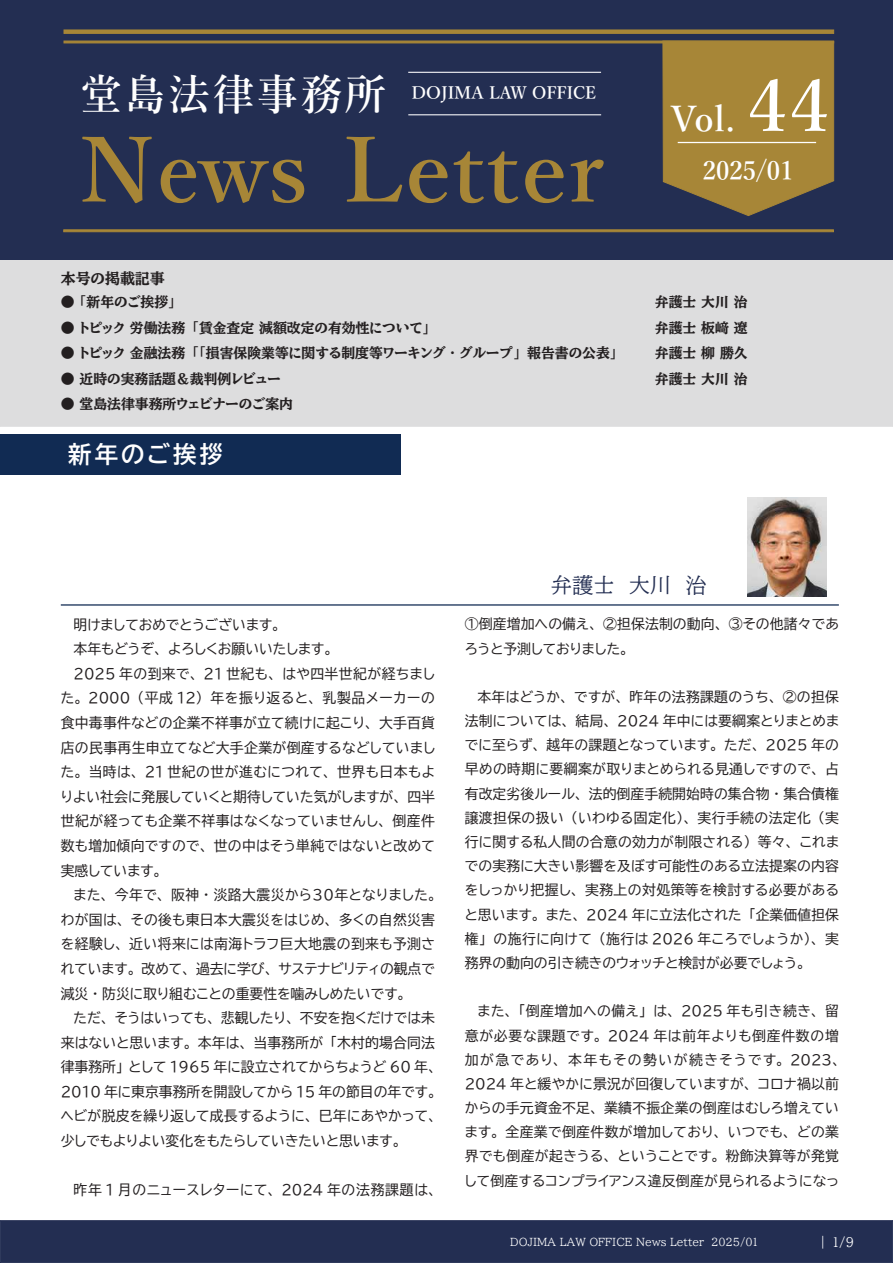
<style>
.page{position:relative;width:893px;height:1263px;background:#fff}
.page>*{position:absolute;margin:0;border:0;box-sizing:border-box;transform-origin:0 0}
.t1{font:600 89.1px "Yu Min";letter-spacing:.03em;color:#a78637}
.t2{font:600 71.25px "Yu Min";color:#fff}
.t3{font:600 42.45px "Yu Min";letter-spacing:.08em;color:#fff;scale:.96 1}
.t4{font:600 35.1px "Yu Min";color:#fff}
.t5{font:27.6px "BIZUDP Mincho";color:#fff}
.t6{font:600 25.5px "Yu Min";color:#fff}
.t7{font:700 23.4px "BIZUDP Gothic";letter-spacing:.13em;color:#fff}
.t8{font:21.3px "BIZUDP Mincho";color:#232e52}
.t9{font:600 16.95px "Yu Min";color:#fff}
.t10{font:16.95px "BIZUDP Mincho";color:#fff}
.t11{font:700 14.85px "BIZUDP Mincho";color:#231f20}
.t12{font:14.1px "BIZUDP Gothic";letter-spacing:.02em;color:#231f20}
.t13{font:14.1px "BIZUDP Gothic";color:#231f20}
.t14{font:14.1px "BIZUDP Gothic";letter-spacing:.05em;color:#231f20}
.t15{font:14.1px "BIZUDP Gothic";letter-spacing:.055em;color:#231f20}
.t16{font:13.8px/24.2px "BIZUDP Gothic";letter-spacing:.01em;color:#231f20;text-align:justify}
.t17{font:700 13.8px "BIZUDP Mincho";color:#231f20}
.t18{font:12.75px "BIZUDP Mincho";color:#fff}
.t19{font:10.65px "BIZUDP Mincho";color:#fff}
</style>
<div class="page">
<div style="left:0;top:1220px;width:893px;height:43px;background:#232e52;border:1px solid #232e52"></div>
<div style="left:0;top:0;width:893px;height:260px;background:#232e52"></div>
<hr style="left:64px;top:30px;width:770px;height:4px;background:#a78637">
<hr style="left:64px;top:41px;width:770px;height:2px;background:#a78637">
<hr style="left:64px;top:230px;width:770px;height:2px;background:#a78637">
<svg style="left:662px;top:41px;width:172px;height:175px;background:#997d3a"></svg>
<hr style="left:408px;top:72px;width:193px;height:1px;background:#fff">
<hr style="left:408px;top:114px;width:193px;height:1px;background:#fff">
<hr style="left:678px;top:142px;width:138px;height:1px;background:#fff">
<div style="left:0;top:261px;width:893px;height:165px;background:#ddddde"></div>
<div style="left:0;top:260px;width:893px;height:166px;border:1px solid #ddddde"></div>
<hr style="left:61px;top:604px;width:778px;height:2px;background:#112b53">
<div style="left:0;top:435px;width:401px;height:40px;background:#112b53"></div>
<img style="left:748px;top:497px;width:78px;height:100px">
<h3 class="t3" style="left:81px;top:70px;width:320px">堂島法律事務所</h3>
<h1 class="t1" style="left:79px;top:121px;width:526px">News Letter</h1>
<p class="t9" style="left:412px;top:83px;width:186px">DOJIMA LAW OFFICE</p>
<p class="t11" style="left:61px;top:271px;width:105px">本号の掲載記事</p>
<h2 class="t2" style="left:748px;top:66px;width:82px">44</h2>
<h3 class="t5" style="left:692px;top:100px;width:58px">Vol.</h3>
<p class="t10" style="left:707px;top:159px;width:100px">2025.01.15</p>
<h3 class="t4" style="left:671px;top:99px;width:65px">Vol.</h3>
<h3 class="t6" style="left:703px;top:156px;width:92px">2025/01</h3>
<p class="t17" style="left:61px;top:295px;width:116px">● 「新年のご挨拶」</p>
<p class="t17" style="left:655px;top:295px;width:94px">弁護士 大川 治</p>
<p class="t17" style="left:61px;top:320px;width:370px">● トピック 労働法務「賃金査定 減額改定の有効性について」</p>
<p class="t17" style="left:655px;top:320px;width:94px">弁護士 板﨑 遼</p>
<p class="t17" style="left:61px;top:346px;width:557px">● トピック 金融法務「「損害保険業等に関する制度等ワーキング・グループ」報告書の公表」</p>
<p class="t17" style="left:655px;top:346px;width:94px">弁護士 柳 勝久</p>
<p class="t17" style="left:61px;top:371px;width:231px">● 近時の実務話題＆裁判例レビュー　</p>
<p class="t17" style="left:655px;top:371px;width:94px">弁護士 大川 治</p>
<p class="t17" style="left:61px;top:397px;width:234px">● 堂島法律事務所ウェビナーのご案内</p>
<h3 class="t7" style="left:68px;top:443px;width:156px">新年のご挨拶</h3>
<p class="t13" style="left:74px;top:617px;width:208px">明けましておめでとうございます。</p>
<p class="t13" style="left:74px;top:642px;width:261px">本年もどうぞ、よろしくお願いいたします。</p>
<p class="t12" style="left:74px;top:666px;width:363px">2025 年の到来で、 21 世紀も、はや四半世紀が経ちまし</p>
<p class="t14" style="left:61px;top:691px;width:376px">た。 2000 （平成 12）年を振り返ると、乳製品メーカーの</p>
<p class="t12" style="left:61px;top:715px;width:376px">食中毒事件などの企業不祥事が立て続けに起こり、大手百貨</p>
<p class="t12" style="left:61px;top:740px;width:376px">店の民事再生申立てなど大手企業が倒産するなどしていまし</p>
<p class="t12" style="left:61px;top:765px;width:376px">た。当時は、 21 世紀の世が進むにつれて、世界も日本もよ</p>
<p class="t12" style="left:61px;top:789px;width:376px">りよい社会に発展していくと期待していた気がしますが、四半</p>
<p class="t12" style="left:61px;top:814px;width:376px">世紀が経っても企業不祥事はなくなっていませんし、倒産件</p>
<p class="t12" style="left:61px;top:838px;width:376px">数も増加傾向ですので、世の中はそう単純ではないと改めて</p>
<p class="t13" style="left:61px;top:863px;width:103px">実感しています。</p>
<p class="t12" style="left:74px;top:888px;width:364px">また、今年で、阪神・淡路大震災から３０年となりました。</p>
<p class="t12" style="left:61px;top:912px;width:376px">わが国は、その後も東日本大震災をはじめ、多くの自然災害</p>
<p class="t12" style="left:61px;top:937px;width:376px">を経験し、近い将来には南海トラフ巨大地震の到来も予測さ</p>
<p class="t13" style="left:61px;top:961px;width:376px">れています。改めて、過去に学び、サステナビリティの観点で</p>
<p class="t13" style="left:61px;top:986px;width:346px">減災・防災に取り組むことの重要性を噛みしめたいです。</p>
<p class="t13" style="left:74px;top:1011px;width:363px">ただ、そうはいっても、悲観したり、不安を抱くだけでは未</p>
<p class="t12" style="left:61px;top:1035px;width:376px">来はないと思います。本年は、当事務所が「木村的場合同法</p>
<p class="t13" style="left:61px;top:1060px;width:377px">律事務所」として 1965 年に設立されてからちょうど 60 年、</p>
<p class="t13" style="left:61px;top:1084px;width:377px">2010 年に東京事務所を開設してから 15 年の節目の年です。</p>
<p class="t12" style="left:61px;top:1109px;width:377px">ヘビが脱皮を繰り返して成長するように、巳年にあやかって、</p>
<p class="t13" style="left:61px;top:1134px;width:342px">少しでもよりよい変化をもたらしていきたいと思います。</p>
<p class="t15" style="left:74px;top:1183px;width:364px">昨年 1 月のニュースレターにて、 2024 年の法務課題は、</p>
<h3 class="t8" style="left:551px;top:574px;width:157px">弁護士　大川　治</h3>
<p class="t16" style="left:465px;top:612px;width:376px">①倒産増加への備え、 ②担保法制の動向、 ③その他諸々であろうと予測しておりました。</p>
<p class="t16" style="left:465px;top:684px;width:376px;text-indent:13px">本年はどうか、ですが、昨年の法務課題のうち、 ②の担保法制については、結局、 2024 年中には要綱案とりまとめまでに至らず、越年の課題となっています。ただ、 2025 年の早めの時期に要綱案が取りまとめられる見通しですので、占有改定劣後ルール、法的倒産手続開始時の集合物・集合債権譲渡担保の扱い（いわゆる固定化）、実行手続の法定化（実行に関する私人間の合意の効力が制限される）等々、これまでの実務に大きい影響を及ぼす可能性のある立法提案の内容をしっかり把握し、実務上の対処策等を検討する必要があると思います。また、 2024 年に立法化された「企業価値担保権」の施行に向けて（施行は 2026 年ころでしょうか）、実務界の動向の引き続きのウォッチと検討が必要でしょう。</p>
<p class="t16" style="left:465px;top:999px;width:377px;text-indent:13px">また、「倒産増加への備え」は、 2025 年も引き続き、留意が必要な課題です。 2024 年は前年よりも倒産件数の増加が急であり、本年もその勢いが続きそうです。 2023、2024 年と緩やかに景況が回復していますが、コロナ禍以前からの手元資金不足、業績不振企業の倒産はむしろ増えています。全産業で倒産件数が増加しており、いつでも、どの業界でも倒産が起きうる、ということです。粉飾決算等が発覚して倒産するコンプライアンス違反倒産が見られるようになっ</p>
<p class="t19" style="left:510px;top:1236px;width:249px">DOJIMA LAW OFFICE News Letter 2025/01</p>
<p class="t18" style="left:816px;top:1235px;width:39px">｜ 1/9</p>
</div>
